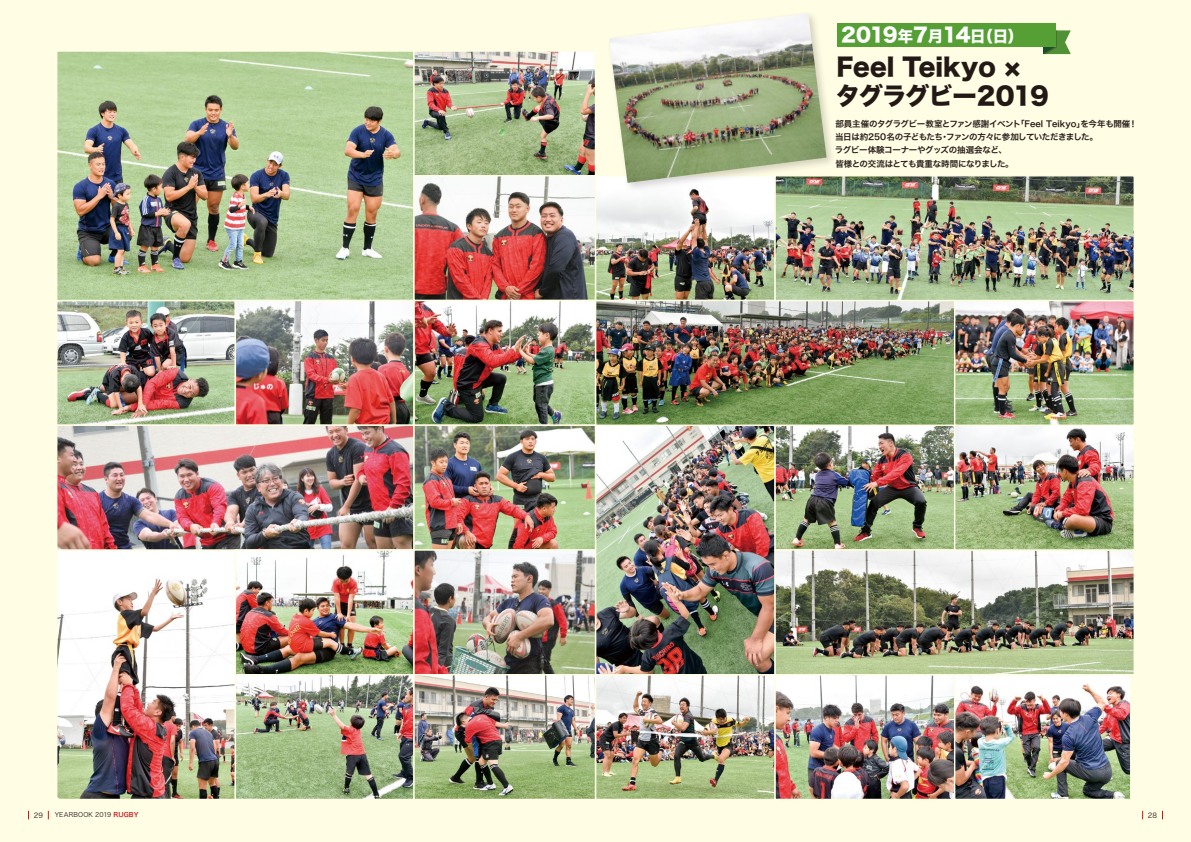
<style>
.page{position:relative;width:1191px;height:842px;background:#fffde4}
.page>*{position:absolute;margin:0;border:0;box-sizing:border-box;transform-origin:0 0}
.t1{font:24.3px/29px "Hira Kaku Std W8";color:#221815}
.t2{font:19.3px "Hira Kaku Std W8";letter-spacing:-.07em;color:#fff}
.t3{font:15.4px "Hira Kaku Std W8";color:#fff}
.t4{font:8.5px/13.5px "Hira Kaku Std W6";letter-spacing:-.055em;color:#221815}
.t5{font:8.5px/13.5px "Hira Kaku Std W6";letter-spacing:-.035em;color:#221815}
.t6{font:8.5px "Hira Kaku Std W6";color:#221815}
.t7{font:7px "Hira Kaku Pro W3";color:#221815}
.t8{font:6.4px "Hira Kaku Pro W3";letter-spacing:.025em;color:#221815}
.s1{font-family:"Hira Kaku Pro W6";color:#c8161e}
</style>
<div class="page">
<img style="left:681px;top:13px;width:135px;height:17px">
<div style="left:837px;top:23px;width:218px;height:23px;background:#569f34"></div>
<img style="left:57px;top:30px;width:1077px;height:769px">
<p class="t7" style="left:34px;top:809px;width:11px">29</p>
<p class="t8" style="left:55px;top:809px;width:85px">YEARBOOK 2019 <span class="s1">RUGBY</span></p>
<h2 class="t2" style="left:841px;top:24px;width:58px">2019</h2>
<h2 class="t2" style="left:913px;top:24px;width:16px">7</h2>
<h2 class="t2" style="left:942px;top:24px;width:30px">14</h2>
<h3 class="t3" style="left:897px;top:28px;width:17px">年</h3>
<h3 class="t3" style="left:970px;top:28px;width:54px">（日日(</h3>
<h3 class="t3" style="left:927px;top:28px;width:17px">月</h3>
<h1 class="t1" style="left:836px;top:53px;width:214px">Feel Teikyo ×タグラグビー2019</h1>
<p class="t4" style="left:835px;top:117px;width:264px">部員主催のタグラグビー教室とファン感謝イベント<br>当日は約250名の子どもたちファンの方々に参加していただきました。</p>
<p class="t5" style="left:1080px;top:117px;width:51px">を今年も開催</p>
<p class="t6" style="left:1016px;top:117px;width:70px">「Feel Teikyo」</p>
<p class="t5" style="left:1128px;top:117px;width:10px">!</p>
<p class="t5" style="left:835px;top:130px;width:180px;text-indent:105px">・<br>ラグビー体験コーナーやグッズの抽選会など、皆様との交流はとても貴重な時間になりました。</p>
<p class="t7" style="left:1148px;top:809px;width:11px">28</p>
</div>
